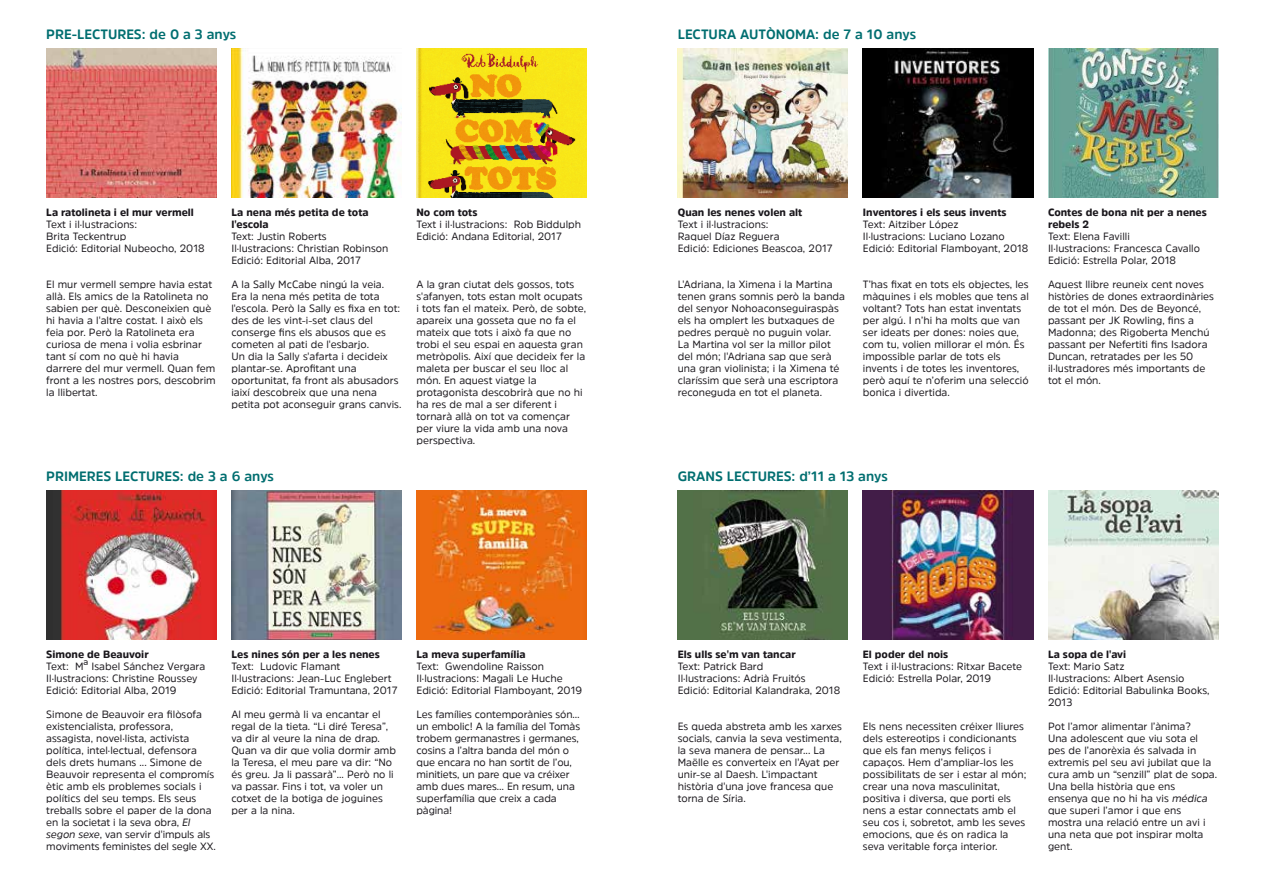
<style>
.page{position:relative;width:1263px;height:893px;background:#fff}
.page>*{position:absolute;margin:0;border:0;box-sizing:border-box;transform-origin:0 0}
.t1{font:700 13.5px "Amsi Pro";color:#006e70}
.t2{font:10.5px/12px "Amsi Pro";color:#1a171c}
.t3{font:900 10.5px/12px "Amsi Pro";color:#1a171c}
.s1{font-style:italic}
</style>
<div class="page">
<img style="left:46px;top:48px;width:170px;height:149px">
<img style="left:231px;top:48px;width:170px;height:149px">
<img style="left:416px;top:48px;width:170px;height:149px">
<img style="left:46px;top:491px;width:170px;height:149px">
<img style="left:231px;top:491px;width:170px;height:149px">
<img style="left:416px;top:491px;width:171px;height:149px">
<img style="left:678px;top:48px;width:170px;height:149px">
<img style="left:863px;top:48px;width:170px;height:149px">
<img style="left:1048px;top:48px;width:170px;height:149px">
<img style="left:678px;top:491px;width:170px;height:149px">
<img style="left:863px;top:491px;width:170px;height:149px">
<img style="left:1048px;top:491px;width:170px;height:149px">
<p class="t1" style="left:46px;top:25px;width:192px">PRE-LECTURES: de 0 a 3 anys</p>
<p class="t3" style="left:46px;top:206px;width:149px">La ratolineta i el mur vermell</p>
<p class="t2" style="left:46px;top:218px;width:160px">Text i il·lustracions:<br>Brita Teckentrup<br>Edició: Editorial Nubeocho, 2018</p>
<p class="t2" style="left:46px;top:278px;width:171px">El mur vermell sempre havia estat allà. Els amics de la Ratolineta no sabien per què. Desconeixien què hi havia a l'altre costat. I això els feia por. Però la Ratolineta era curiosa de mena i volia esbrinar tant sí com no què hi havia darrere del mur vermell. Quan fem front a les nostres pors, descobrim la llibertat.</p>
<p class="t3" style="left:231px;top:206px;width:139px">La nena més petita de tota l'escola</p>
<p class="t2" style="left:231px;top:230px;width:158px">Text: Justin Roberts<br>Il·lustracions: Christian Robinson<br>Edició: Editorial Alba, 2017</p>
<p class="t2" style="left:231px;top:278px;width:172px">A la Sally McCabe ningú la veia.<br>Era la nena més petita de tota l'escola. Però la Sally es fixa en tot: des de les vint-i-set claus del conserge fins els abusos que es cometen al pati de l'esbarjo.<br>Un dia la Sally s'afarta i decideix plantar-se. Aprofitant una oportunitat, fa front als abusadors iaixí descobreix que una nena petita pot aconseguir grans canvis.</p>
<p class="t1" style="left:46px;top:467px;width:229px">PRIMERES LECTURES: de 3 a 6 anys</p>
<p class="t3" style="left:416px;top:206px;width:63px">No com tots</p>
<p class="t2" style="left:416px;top:218px;width:166px">Text i il·lustracions: Rob Biddulph<br>Edició: Andana Editorial, 2017</p>
<p class="t2" style="left:416px;top:278px;width:171px">A la gran ciutat dels gossos, tots s'afanyen, tots estan molt ocupats i tots fan el mateix. Però, de sobte, apareix una gosseta que no fa el mateix que tots i això fa que no trobi el seu espai en aquesta gran metròpolis. Així que decideix fer la maleta per buscar el seu lloc al món. En aquest viatge la protagonista descobrirà que no hi ha res de mal a ser diferent i tornarà allà on tot va començar per viure la vida amb una nova perspectiva.</p>
<p class="t3" style="left:46px;top:648px;width:104px">Simone de Beauvoir</p>
<p class="t2" style="left:46px;top:660px;width:160px">Text: Mª Isabel Sánchez Vergara<br>Il·lustracions: Christine Roussey<br>Edició: Editorial Alba, 2019</p>
<p class="t2" style="left:46px;top:708px;width:171px">Simone de Beauvoir era filòsofa existencialista, professora, assagista, novel·lista, activista política, intel·lectual, defensora dels drets humans ... Simone de Beauvoir representa el compromís ètic amb els problemes socials i polítics del seu temps. Els seus treballs sobre el paper de la dona en la societat i la seva obra, <span class="s1">El segon sexe</span>, van servir d'impuls als moviments feministes del segle XX.</p>
<p class="t3" style="left:231px;top:648px;width:150px">Les nines són per a les nenes</p>
<p class="t2" style="left:231px;top:660px;width:168px">Text: Ludovic Flamant<br>Il·lustracions: Jean-Luc Englebert<br>Edició: Editorial Tramuntana, 2017</p>
<p class="t2" style="left:231px;top:708px;width:166px">Al meu germà li va encantar el regal de la tieta. “Li diré Teresa”, va dir al veure la nina de drap.<br>Quan va dir que volia dormir amb la Teresa, el meu pare va dir: “No és greu. Ja li passarà”... Però no li va passar. Fins i tot, va voler un cotxet de la botiga de joguines per a la nina.</p>
<p class="t3" style="left:416px;top:648px;width:111px">La meva superfamília</p>
<p class="t2" style="left:416px;top:660px;width:167px">Text: Gwendoline Raisson<br>Il·lustracions: Magali Le Huche<br>Edició: Editorial Flamboyant, 2019</p>
<p class="t2" style="left:416px;top:708px;width:165px">Les famílies contemporànies són… un embolic! A la família del Tomàs trobem germanastres i germanes, cosins a l’altra banda del món o que encara no han sortit de l’ou, minitiets, un pare que va créixer amb dues mares… En resum, una superfamília que creix a cada pàgina!</p>
<p class="t1" style="left:678px;top:25px;width:240px">LECTURA AUTÒNOMA: de 7 a 10 anys</p>
<p class="t3" style="left:678px;top:206px;width:126px">Quan les nenes volen alt</p>
<p class="t2" style="left:678px;top:218px;width:157px">Text i il·lustracions:<br>Raquel Díaz Reguera<br>Edició: Ediciones Beascoa, 2017</p>
<p class="t2" style="left:678px;top:278px;width:169px">L'Adriana, la Ximena i la Martina tenen grans somnis però la banda del senyor Nohoaconseguiraspàs els ha omplert les butxaques de pedres perquè no puguin volar.<br>La Martina vol ser la millor pilot del món; l'Adriana sap que serà una gran violinista; i la Ximena té claríssim que serà una escriptora reconeguda en tot el planeta.</p>
<p class="t3" style="left:863px;top:206px;width:145px">Inventores i els seus invents</p>
<p class="t2" style="left:863px;top:218px;width:167px">Text: Aitziber López<br>Il·lustracions: Luciano Lozano<br>Edició: Editorial Flamboyant, 2018</p>
<p class="t2" style="left:863px;top:278px;width:168px">T’has fixat en tots els objectes, les màquines i els mobles que tens al voltant? Tots han estat inventats per algú. I n’hi ha molts que van ser ideats per dones: noies que, com tu, volien millorar el món. És impossible parlar de tots els invents i de totes les inventores, però aquí te n’oferim una selecció bonica i divertida.</p>
<p class="t3" style="left:1048px;top:206px;width:160px">Contes de bona nit per a nenes rebels 2</p>
<p class="t2" style="left:1048px;top:230px;width:154px">Text: Elena Favilli<br>Il·lustracions: Francesca Cavallo<br>Edició: Estrella Polar, 2018</p>
<p class="t2" style="left:1048px;top:278px;width:168px">Aquest llibre reuneix cent noves històries de dones extraordinàries de tot el món. Des de Beyoncé, passant per JK Rowling, fins a<br>Madonna; des Rigoberta Menchú passant per Nefertiti fins Isadora<br>Duncan, retratades per les 50 il·lustradores més importants de tot el món.</p>
<p class="t1" style="left:678px;top:467px;width:212px">GRANS LECTURES: d’11 a 13 anys</p>
<p class="t3" style="left:678px;top:648px;width:119px">Els ulls se'm van tancar</p>
<p class="t2" style="left:678px;top:660px;width:164px">Text: Patrick Bard<br>Il·lustracions: Adrià Fruitós<br>Edició: Editorial Kalandraka, 2018</p>
<p class="t2" style="left:678px;top:720px;width:166px">Es queda abstreta amb les xarxes socials, canvia la seva vestimenta, la seva manera de pensar... La<br>Maëlle es converteix en l'Ayat per unir-se al Daesh. L'impactant història d'una jove francesa que torna de Síria.</p>
<p class="t3" style="left:863px;top:648px;width:87px">El poder del nois</p>
<p class="t2" style="left:863px;top:660px;width:161px">Text i il·lustracions: Ritxar Bacete<br>Edició: Estrella Polar, 2019</p>
<p class="t2" style="left:863px;top:720px;width:165px">Els nens necessiten créixer lliures dels estereotips i condicionants que els fan menys feliços i capaços. Hem d’ampliar-los les possibilitats de ser i estar al món; crear una nova masculinitat, positiva i diversa, que porti els nens a estar connectats amb el seu cos i, sobretot, amb les seves emocions, que és on radica la seva veritable força interior.</p>
<p class="t3" style="left:1048px;top:648px;width:80px">La sopa de l'avi</p>
<p class="t2" style="left:1048px;top:660px;width:163px">Text: Mario Satz<br>Il·lustracions: Albert Asensio<br>Edició: Editorial Babulinka Books,<br>2013</p>
<p class="t2" style="left:1048px;top:720px;width:171px">Pot l’amor alimentar l’ànima?<br>Una adolescent que viu sota el pes de l’anorèxia és salvada in extremis pel seu avi jubilat que la cura amb un “senzill” plat de sopa.<br>Una bella història que ens ensenya que no hi ha vis <span class="s1">médica </span>que superi l’amor i que ens mostra una relació entre un avi i una neta que pot inspirar molta gent.</p>
</div>
